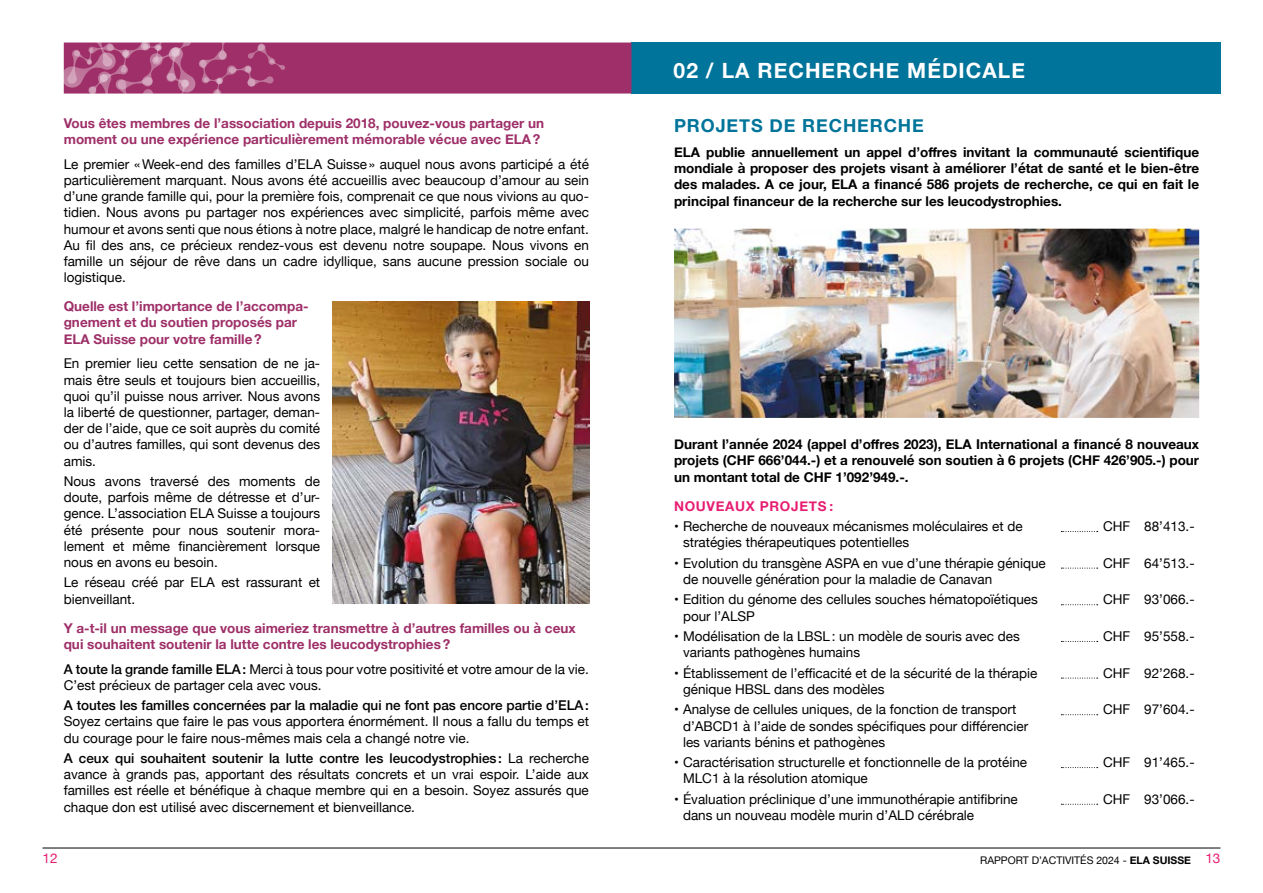
<style>
.page{position:relative;width:1263px;height:893px;background:#fff}
.page>*{position:absolute;margin:0;border:0;box-sizing:border-box;transform-origin:0 0}
.t1{font:700 21px "Helvetica Neue";letter-spacing:.05em;color:#fff}
.t2{font:700 18px "Helvetica Neue";letter-spacing:.05em;color:#00749a}
.t3{font:13.5px/16.2px "Helvetica Neue";color:#000}
.t4{font:700 13.5px/16.2px "Helvetica Neue";color:#000;text-align:justify}
.t5{font:700 13.5px/16.2px "Helvetica Neue";color:#9e2f68}
.t6{font:500 13.5px "Helvetica Neue";color:#000}
.t7{font:700 13.5px "Helvetica Neue";letter-spacing:.05em;color:#e71d72}
.t8{font:13.5px "Helvetica Neue";color:#e71d72}
.t9{font:10.5px "Helvetica Neue";color:#000}
.s1{font-weight:500}
.s2{font-weight:700}
.s3{font-size:13.5px;color:#e71d72}
</style>
<div class="page">
<hr style="left:43px;top:848px;width:1177px;height:1px;background:#000">
<svg style="left:1061px;top:531px;width:37px;height:1px"></svg>
<svg style="left:1061px;top:568px;width:37px;height:1px"></svg>
<svg style="left:1061px;top:604px;width:37px;height:1px"></svg>
<svg style="left:1061px;top:641px;width:37px;height:1px"></svg>
<svg style="left:1061px;top:678px;width:37px;height:1px"></svg>
<svg style="left:1061px;top:714px;width:37px;height:1px"></svg>
<svg style="left:1061px;top:767px;width:37px;height:1px"></svg>
<svg style="left:1061px;top:804px;width:37px;height:1px"></svg>
<div style="left:632px;top:43px;width:589px;height:51px;background:#00749a"></div>
<img style="left:674px;top:229px;width:525px;height:189px">
<img style="left:333px;top:302px;width:256px;height:302px">
<svg style="left:64px;top:43px;width:567px;height:51px;background:#a33a70"></svg>
<p class="t5" style="left:64px;top:115px;width:482px">Vous êtes membres de l’association depuis 2018, pouvez-vous partager un moment ou une expérience particulièrement mémorable vécue avec ELA?</p>
<p class="t3" style="left:64px;top:157px;width:527px;text-align:justify">Le premier «Week-end des familles d’ELA Suisse» auquel nous avons participé a été particulièrement marquant. Nous avons été accueillis avec beaucoup d’amour au sein d’une grande famille qui, pour la première fois, comprenait ce que nous vivions au quo&shy;tidien. Nous avons pu partager nos expériences avec simplicité, parfois même avec humour et avons senti que nous étions à notre place, malgré le handicap de notre enfant.<br>Au fil des ans, ce précieux rendez-vous est devenu notre soupape. Nous vivons en famille un séjour de rêve dans un cadre idyllique, sans aucune pression sociale ou logistique.</p>
<p class="t5" style="left:64px;top:299px;width:246px">Quelle est l’importance de l’accompa&shy;gnement et du soutien proposés par<br>ELA Suisse pour votre famille?</p>
<p class="t3" style="left:64px;top:356px;width:258px;text-align:justify">En premier lieu cette sensation de ne ja&shy;mais être seuls et toujours bien accueillis, quoi qu’il puisse nous arriver. Nous avons la liberté de questionner, partager, deman&shy;der de l’aide, que ce soit auprès du comité ou d’autres familles, qui sont devenus des amis.</p>
<p class="t3" style="left:64px;top:474px;width:258px;text-align:justify">Nous avons traversé des moments de doute, parfois même de détresse et d’ur&shy;gence. L’association ELA Suisse a toujours été présente pour nous soutenir mora&shy;lement et même financièrement lorsque nous en avons eu besoin.</p>
<p class="t3" style="left:64px;top:575px;width:258px">Le réseau créé par ELA est rassurant et bienveillant.</p>
<p class="t5" style="left:64px;top:620px;width:513px">Y a-t-il un message que vous aimeriez transmettre à d’autres familles ou à ceux qui souhaitent soutenir la lutte contre les leucodystrophies?</p>
<p class="t3" style="left:64px;top:661px;width:527px"><span class="s1">A toute la grande famille ELA:</span> Merci à tous pour votre positivité et votre amour de la vie.<br>C’est précieux de partager cela avec vous.</p>
<p class="t6" style="left:64px;top:694px;width:527px">A toutes les familles concernées par la maladie qui ne font pas encore partie d’ELA:</p>
<p class="t3" style="left:64px;top:714px;width:527px">Soyez certains que faire le pas vous apportera énormément. Il nous a fallu du temps et du courage pour le faire nous-mêmes mais cela a changé notre vie.</p>
<p class="t3" style="left:64px;top:751px;width:527px;text-align:justify"><span class="s1">A ceux qui souhaitent soutenir la lutte contre les leucodystrophies:</span> La recherche avance à grands pas, apportant des résultats concrets et un vrai espoir. L’aide aux familles est réelle et bénéfique à chaque membre qui en a besoin. Soyez assurés que chaque don est utilisé avec discernement et bienveillance.</p>
<h1 class="t1" style="left:674px;top:54px;width:353px">02 / LA RECHERCHE MÉDICALE</h1>
<h2 class="t2" style="left:674px;top:112px;width:251px">PROJETS DE RECHERCHE</h2>
<p class="t4" style="left:674px;top:145px;width:527px">ELA publie annuellement un appel d’offres invitant la communauté scientifique mondiale à proposer des projets visant à améliorer l’état de santé et le bien-être des malades. A ce jour, ELA a financé 586 projets de recherche, ce qui en fait le principal financeur de la recherche sur les leucodystrophies.</p>
<p class="t4" style="left:674px;top:437px;width:527px">Durant l’année 2024 (appel d’offres 2023), ELA International a financé 8 nouveaux projets (CHF 666’044.-) et a renouvelé son soutien à 6 projets (CHF 426’905.-) pour un montant total de CHF 1’092’949.-.</p>
<p class="t7" style="left:674px;top:495px;width:161px">NOUVEAUX PROJETS :</p>
<p class="t3" style="left:674px;top:519px;width:350px">• Recherche de nouveaux mécanismes moléculaires et de</p>
<p class="t3" style="left:1103px;top:519px;width:93px">CHF 88’413.-</p>
<p class="t3" style="left:683px;top:535px;width:228px">stratégies thérapeutiques potentielles</p>
<p class="t3" style="left:674px;top:556px;width:373px">• Evolution du transgène ASPA en vue d’une thérapie génique</p>
<p class="t3" style="left:1103px;top:556px;width:93px">CHF 64’513.-</p>
<p class="t3" style="left:683px;top:572px;width:311px">de nouvelle génération pour la maladie de Canavan</p>
<p class="t3" style="left:674px;top:592px;width:365px">• Edition du génome des cellules souches hématopoïétiques</p>
<p class="t3" style="left:1103px;top:592px;width:93px">CHF 93’066.-</p>
<p class="t3" style="left:683px;top:608px;width:74px">pour l’ALSP</p>
<p class="t3" style="left:674px;top:629px;width:347px">• Modélisation de la LBSL: un modèle de souris avec des</p>
<p class="t3" style="left:1103px;top:629px;width:93px">CHF 95’558.-</p>
<p class="t3" style="left:683px;top:645px;width:179px">variants pathogènes humains</p>
<p class="t3" style="left:674px;top:666px;width:365px">• Établissement de l’efficacité et de la sécurité de la thérapie</p>
<p class="t3" style="left:1103px;top:666px;width:93px">CHF 92’268.-</p>
<p class="t3" style="left:683px;top:682px;width:203px">génique HBSL dans des modèles</p>
<p class="t3" style="left:674px;top:702px;width:344px">• Analyse de cellules uniques, de la fonction de transport</p>
<p class="t3" style="left:1103px;top:702px;width:93px">CHF 97’604.-</p>
<p class="t3" style="left:683px;top:718px;width:347px">d’ABCD1 à l’aide de sondes spécifiques pour différencier les variants bénins et pathogènes</p>
<p class="t3" style="left:674px;top:755px;width:355px">• Caractérisation structurelle et fonctionnelle de la protéine</p>
<p class="t3" style="left:1103px;top:755px;width:93px">CHF 91’465.-</p>
<p class="t3" style="left:683px;top:771px;width:186px">MLC1 à la résolution atomique</p>
<p class="t3" style="left:674px;top:792px;width:345px">• Évaluation préclinique d’une immunothérapie antifibrine</p>
<p class="t3" style="left:1103px;top:792px;width:93px">CHF 93’066.-</p>
<p class="t3" style="left:683px;top:808px;width:293px">dans un nouveau modèle murin d’ALD cérébrale</p>
<p class="t8" style="left:43px;top:849px;width:17px">12</p>
<p class="t9" style="left:980px;top:853px;width:242px">RAPPORT D’ACTIVITÉS 2024 - <span class="s2">ELA SUISSE</span> <span class="s3">13</span></p>
</div>
